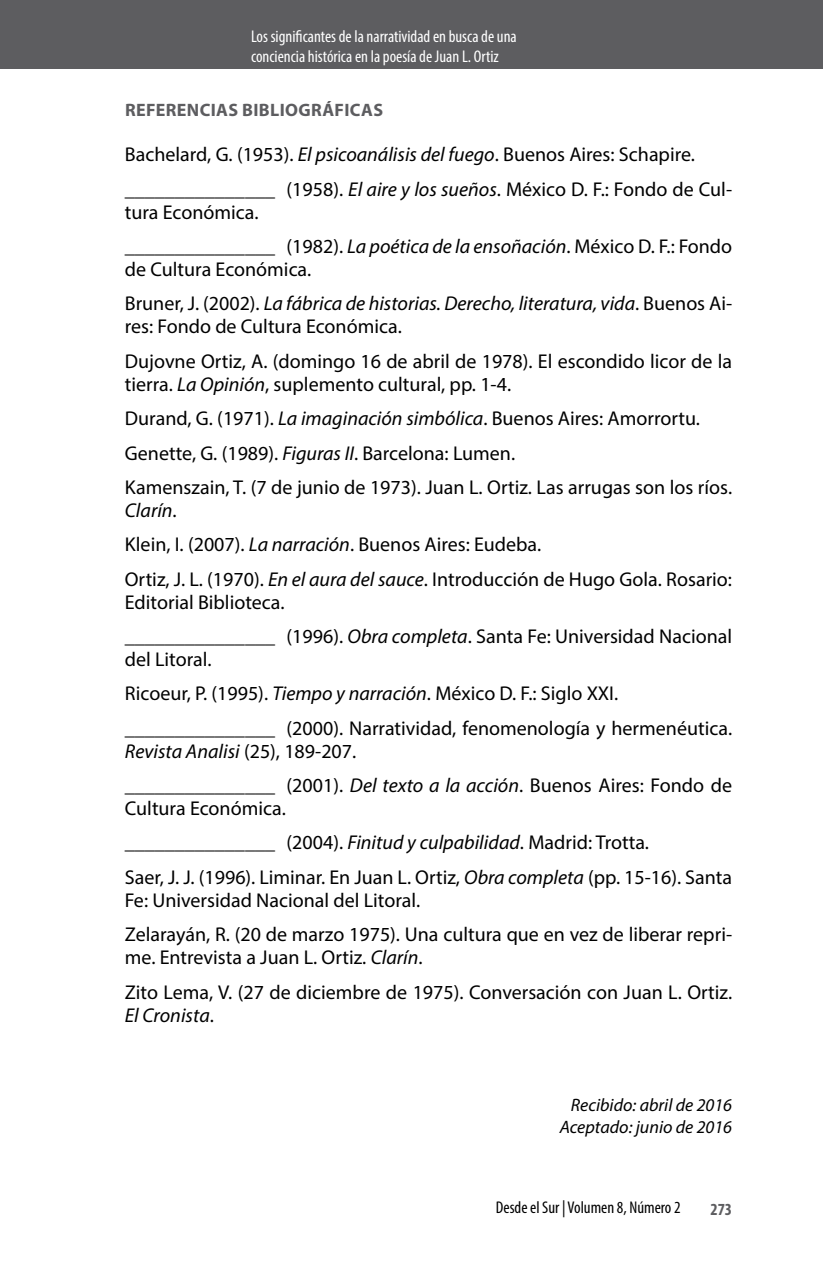
<style>
.page{position:relative;width:823px;height:1265px;background:#fff}
.page>*{position:absolute;margin:0;border:0;box-sizing:border-box;transform-origin:0 0}
.t1{font:20px/34.4px "Myriad Pro";color:#000}
.t2{font:italic 20px "Myriad Pro";color:#000}
.t3{font:italic 18px/21.6px "Myriad Pro";color:#000;text-align:right}
.t4{font:700 18px "Myriad Pro";letter-spacing:.02em;color:#5d5d60}
.t5{font:condensed 17px/20px "Myriad Pro";color:#fff}
.t6{font:condensed 17px "Myriad Pro";color:#000}
.t7{font:700 condensed 17px "Myriad Pro";color:#5d5d60}
.s1{font-style:italic}
.s2{font-style:normal}
</style>
<div class="page">
<div style="left:0;top:0;width:822px;height:68px;background:#5d5d60"></div>
<p class="t5" style="left:251px;top:26px;width:267px">Los significantes de la narratividad en busca de una conciencia histórica en la poesía de Juan L. Ortiz</p>
<p class="t4" style="left:125px;top:98px;width:259px">REFERENCIAS BIBLIOGRÁFICAS</p>
<p class="t1" style="left:125px;top:137px;width:608px">Bachelard, G. (1953). <span class="s1">El psicoanálisis del fuego</span>. Buenos Aires: Schapire. _______________ (1958). <span class="s1">El aire y los sueños</span>. México D. F.: Fondo de Cul-</p>
<p class="t1" style="left:125px;top:194px;width:608px">tura Económica.<br>_______________ (1982). <span class="s1">La poética de la ensoñación</span>. México D. F.: Fondo</p>
<p class="t1" style="left:125px;top:252px;width:608px">de Cultura Económica.<br>Bruner, J. (2002). <span class="s1">La fábrica de historias. Derecho, literatura, vida</span>. Buenos Ai-</p>
<p class="t1" style="left:125px;top:309px;width:608px">res: Fondo de Cultura Económica.<br>Dujovne Ortiz, A. (domingo 16 de abril de 1978). El escondido licor de la</p>
<p class="t1" style="left:125px;top:366px;width:608px">tierra. <span class="s1">La Opinión</span>, suplemento cultural, pp. 1-4.<br>Durand, G. (1971). <span class="s1">La imaginación simbólica</span>. Buenos Aires: Amorrortu.<br>Genette, G. (1989). <span class="s1">Figuras II</span>. Barcelona: Lumen.<br>Kamenszain, T. (7 de junio de 1973). Juan L. Ortiz. Las arrugas son los ríos.</p>
<p class="t1" style="left:125px;top:492px;width:608px"><span class="s1">Clarín</span>.<br>Klein, I. (2007). <span class="s1">La narración</span>. Buenos Aires: Eudeba.<br>Ortiz, J. L. (1970). <span class="s1">En el aura del sauce</span>. Introducción de Hugo Gola. Rosario:</p>
<p class="t1" style="left:125px;top:584px;width:608px">Editorial Biblioteca.<br>_______________ (1996). <span class="s1">Obra completa</span>. Santa Fe: Universidad Nacional</p>
<p class="t1" style="left:125px;top:641px;width:608px">del Litoral.<br>Ricoeur, P. (1995). <span class="s1">Tiempo y narración</span>. México D. F.: Siglo XXI. _______________ (2000). Narratividad, fenomenología y hermenéutica.</p>
<p class="t1" style="left:125px;top:733px;width:608px"><span class="s1">Revista Analisi</span> (25), 189-207.<br>_______________ (2001). <span class="s1">Del texto a la acción</span>. Buenos Aires: Fondo de</p>
<p class="t1" style="left:125px;top:790px;width:608px">Cultura Económica.<br>_______________ (2004). <span class="s1">Finitud y culpabilidad</span>. Madrid: Trotta.<br>Saer, J. J. (1996). Liminar. En Juan L. Ortiz, <span class="s1">Obra completa</span> (pp. 15-16). Santa</p>
<p class="t1" style="left:125px;top:882px;width:608px">Fe: Universidad Nacional del Litoral.<br>Zelarayán, R. (20 de marzo 1975). Una cultura que en vez de liberar repri-</p>
<p class="t1" style="left:125px;top:939px;width:608px">me. Entrevista a Juan L. Ortiz. <span class="s1">Clarín</span>.<br>Zito Lema, V. (27 de diciembre de 1975). Conversación con Juan L. Ortiz.</p>
<p class="t2" style="left:125px;top:1002px;width:90px">El Cronista<span class="s2">.</span></p>
<p class="t3" style="left:559px;top:1093px;width:174px">Recibido: abril de 2016<br>Aceptado: junio de 2016</p>
<p class="t6" style="left:495px;top:1196px;width:186px">Desde el Sur | Volumen 8, Número 2</p>
<p class="t7" style="left:710px;top:1198px;width:23px">273</p>
</div>
